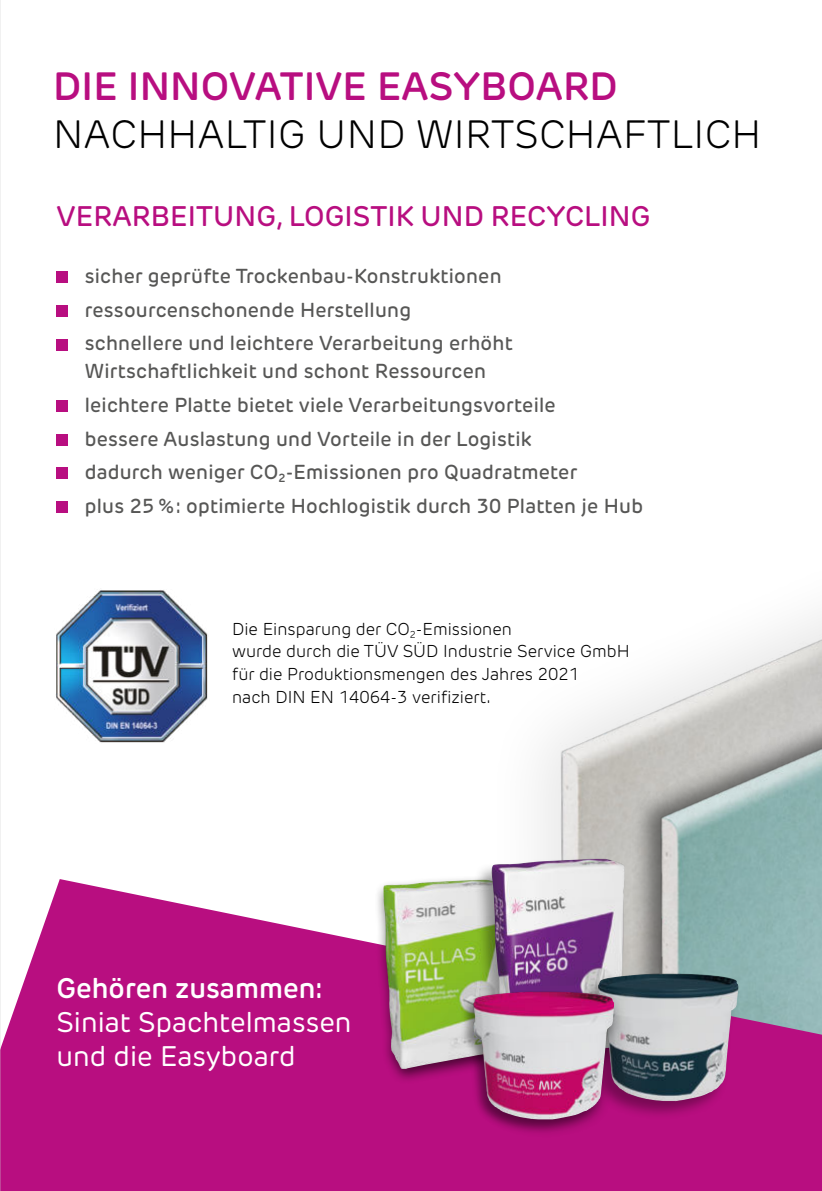
<style>
.page{position:relative;width:822px;height:1191px;background:#fff}
.page>*{position:absolute;margin:0;border:0;box-sizing:border-box;transform-origin:0 0}
.t1{font:300 39px "New Rubrik Edge";letter-spacing:.01em;color:#000}
.t2{font:600 39px "New Rubrik Edge";letter-spacing:.005em;color:#b80e80}
.t3{font:28px/34px "New Rubrik Edge";color:#fff}
.t4{font:500 28px "New Rubrik Edge";letter-spacing:.005em;color:#b80e80}
.t5{font:600 28px "New Rubrik Edge";color:#fff}
.t6{font:500 20px/33.6px "New Rubrik Edge";letter-spacing:.01em;color:#575756}
.t7{font:300 17px/22.8px "New Rubrik Edge";color:#000}
</style>
<div class="page">
<div style="left:623px;top:641px;width:199px;height:523px;background:#000;opacity:.5"></div>
<img style="left:540px;top:658px;width:282px;height:221px">
<svg style="left:1px;top:879px;width:821px;height:312px;background:#b93690"></svg>
<div style="left:373px;top:874px;width:144px;height:210px;background:#000;opacity:.6"></div>
<img style="left:383px;top:879px;width:90px;height:190px">
<div style="left:473px;top:856px;width:154px;height:228px;background:#000;opacity:.35"></div>
<img style="left:490px;top:858px;width:135px;height:130px">
<div style="left:579px;top:971px;width:161px;height:149px;background:#000;opacity:.35"></div>
<img style="left:595px;top:973px;width:144px;height:129px">
<div style="left:458px;top:989px;width:157px;height:144px;background:#000;opacity:.35"></div>
<div style="left:462px;top:988px;width:162px;height:150px;background:#000;opacity:.25"></div>
<img style="left:471px;top:991px;width:143px;height:129px">
<div style="left:56px;top:271px;width:12px;height:11px;background:#b80e80"></div>
<div style="left:56px;top:305px;width:12px;height:11px;background:#b80e80"></div>
<div style="left:56px;top:339px;width:12px;height:11px;background:#b80e80"></div>
<div style="left:56px;top:400px;width:12px;height:11px;background:#b80e80"></div>
<div style="left:56px;top:434px;width:12px;height:11px;background:#b80e80"></div>
<div style="left:56px;top:467px;width:12px;height:12px;background:#b80e80"></div>
<div style="left:56px;top:501px;width:12px;height:12px;background:#b80e80"></div>
<hr style="left:0;top:0;width:1px;height:1191px;background:#d0d0d0">
<img style="left:56px;top:590px;width:152px;height:153px">
<h1 class="t2" style="left:53px;top:65px;width:566px">DIE INNOVATIVE EASYBOARD</h1>
<h1 class="t1" style="left:53px;top:114px;width:710px">NACHHALTIG UND WIRTSCHAFTLICH</h1>
<h2 class="t4" style="left:56px;top:205px;width:595px">VERARBEITUNG, LOGISTIK UND RECYCLING</h2>
<p class="t6" style="left:85px;top:261px;width:429px">sicher geprüfte Trockenbau-Konstruktionen ressourcenschonende Herstellung schnellere und leichtere Verarbeitung erhöht</p>
<p class="t6" style="left:85px;top:356px;width:560px">Wirtschaftlichkeit und schont Ressourcen<br>leichtere Platte bietet viele Verarbeitungsvorteile<br>bessere Auslastung und Vorteile in der Logistik<br>dadurch weniger CO<sub>2</sub>-Emissionen pro Quadratmeter<br>plus 25 %: optimierte Hochlogistik durch 30 Platten je Hub</p>
<p class="t7" style="left:232px;top:617px;width:399px">Die Einsparung der CO<sub>2</sub>-Emissionen<br>wurde durch die TÜV SÜD Industrie Service GmbH für die Produktionsmengen des Jahres 2021<br>nach DIN EN 14064-3 verifiziert.</p>
<h2 class="t5" style="left:56px;top:973px;width:268px">Gehören zusammen:</h2>
<h2 class="t3" style="left:56px;top:1006px;width:297px">Siniat Spachtelmassen und die Easyboard</h2>
</div>
